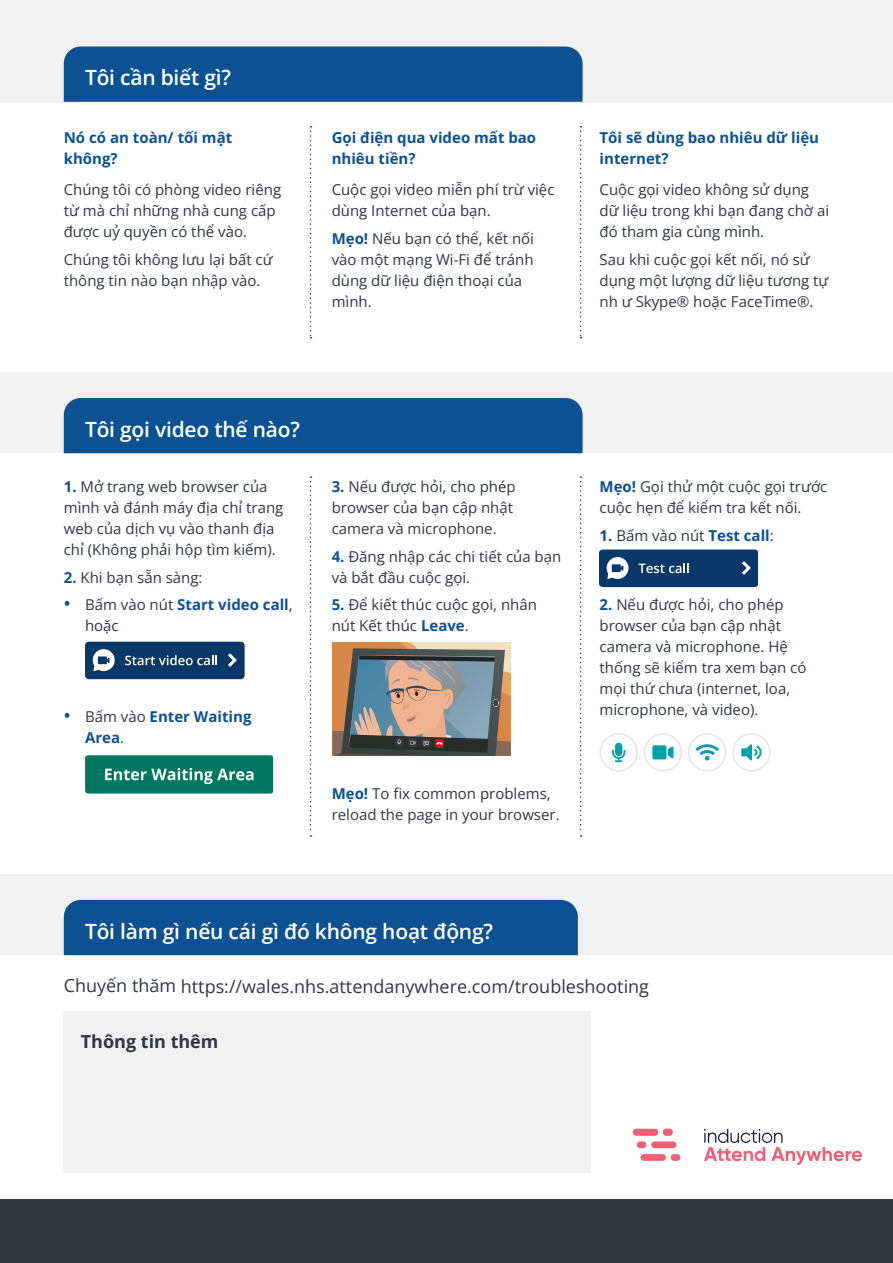
<style>
.page{position:relative;width:893px;height:1263px;background:#fff}
.page>*{position:absolute;margin:0;border:0;box-sizing:border-box;transform-origin:0 0}
.t1{font:600 21px "Open Sans";letter-spacing:-.01em;color:#fff}
.t2{font:18px "Open Sans";color:#2f3740}
.t3{font:700 18px "Open Sans";color:#2f3740}
.t4{font:15px/21px "Open Sans";color:#2f3740}
.t5{font:700 15px/21px "Open Sans";color:#0c5192}
.s1{font-weight:700;color:#0c5192}
.s2{font-weight:600;font-size:18px;color:#0c5192}
.s3{font-weight:600;font-size:18px}
.s4{font-weight:400;color:#2f3740}
</style>
<div class="page">
<div style="left:64px;top:1011px;width:527px;height:162px;background:#f1f1f2"></div>
<div style="left:0;top:1199px;width:893px;height:64px;background:#2f3740"></div>
<div style="left:0;top:0;width:893px;height:102px;background:#f1f1f2"></div>
<div style="left:0;top:874px;width:893px;height:81px;background:#f1f1f2"></div>
<svg style="left:310px;top:126px;width:1px;height:212px"></svg>
<svg style="left:580px;top:126px;width:2px;height:212px"></svg>
<div style="left:0;top:372px;width:893px;height:81px;background:#f1f1f2"></div>
<svg style="left:580px;top:476px;width:2px;height:361px"></svg>
<div style="left:637px;top:1141px;width:9px;height:7px;background:#f15f76;border-radius:3px"></div>
<div style="left:641px;top:1154px;width:25px;height:7px;background:#f15f76;border-radius:3px"></div>
<div style="left:671px;top:1154px;width:9px;height:7px;background:#f15f76;border-radius:3px"></div>
<div style="left:651px;top:1141px;width:25px;height:7px;background:#f15f76;border-radius:3px"></div>
<div style="left:633px;top:1129px;width:25px;height:6px;background:#f15f76;border-radius:3px"></div>
<div style="left:663px;top:1129px;width:10px;height:6px;background:#f15f76;border-radius:3px"></div>
<svg style="left:704px;top:1129px;width:158px;height:36px"></svg>
<svg style="left:310px;top:476px;width:1px;height:361px"></svg>
<div style="left:64px;top:900px;width:514px;height:55px;background:#0c5192"></div>
<div style="left:85px;top:642px;width:160px;height:37px;background:#083868;border-radius:4px"></div>
<svg style="left:125px;top:655px;width:92px;height:10px"></svg>
<svg style="left:228px;top:653px;width:9px;height:14px"></svg>
<svg style="left:93px;top:649px;width:22px;height:22px"></svg>
<svg style="left:85px;top:755px;width:188px;height:38px;background:#1c8571"></svg>
<svg style="left:695px;top:744px;width:24px;height:16px"></svg>
<div style="left:688px;top:733px;width:38px;height:38px;border:2px solid #e5e5e5;border-radius:50%"></div>
<div style="left:732px;top:733px;width:39px;height:38px;border:2px solid #e5e5e5;border-radius:50%"></div>
<svg style="left:741px;top:744px;width:21px;height:17px"></svg>
<div style="left:600px;top:733px;width:38px;height:38px;border:2px solid #e5e5e5;border-radius:50%"></div>
<svg style="left:612px;top:743px;width:13px;height:19px"></svg>
<div style="left:644px;top:733px;width:38px;height:38px;border:2px solid #e5e5e5;border-radius:50%"></div>
<svg style="left:652px;top:745px;width:21px;height:14px"></svg>
<svg style="left:332px;top:642px;width:178px;height:114px;background:#8c8278"></svg>
<div style="left:600px;top:549px;width:158px;height:38px;background:#083868;border-radius:4px"></div>
<svg style="left:638px;top:563px;width:51px;height:10px"></svg>
<svg style="left:742px;top:561px;width:9px;height:14px"></svg>
<svg style="left:607px;top:557px;width:21px;height:22px"></svg>
<div style="left:64px;top:398px;width:519px;height:55px;background:#0c5192"></div>
<div style="left:64px;top:47px;width:519px;height:55px;background:#0c5192"></div>
<h1 class="t1" style="left:85px;top:63px;width:148px">Tôi cần biết gì?</h1>
<p class="t5" style="left:64px;top:126px;width:170px">Nó có an toàn/ tối mật không?</p>
<p class="t4" style="left:64px;top:179px;width:219px">Chúng tôi có phòng video riêng từ mà chỉ những nhà cung cấp được uỷ quyền có thể vào.</p>
<p class="t4" style="left:64px;top:248px;width:210px">Chúng tôi không lưu lại bất cứ thông tin nào bạn nhập vào.</p>
<p class="t5" style="left:332px;top:126px;width:206px">Gọi điện qua video mất bao nhiêu tiền?</p>
<p class="t4" style="left:332px;top:179px;width:224px">Cuộc gọi video miễn phí trừ việc dùng Internet của bạn.</p>
<p class="t4" style="left:332px;top:227px;width:204px"><span class="s1">Mẹo!</span> Nếu bạn có thể, kết nối vào một mạng Wi-Fi để tránh dùng dữ liệu điện thoại của mình.</p>
<p class="t5" style="left:600px;top:126px;width:221px">Tôi sẽ dùng bao nhiêu dữ liệu internet?</p>
<p class="t4" style="left:600px;top:179px;width:231px">Cuộc gọi video không sử dụng dữ liệu trong khi bạn đang chờ ai đó tham gia cùng mình.</p>
<p class="t4" style="left:600px;top:248px;width:230px">Sau khi cuộc gọi kết nối, nó sử dụng một lượng dữ liệu tương tự nh ư Skype® hoặc FaceTime®.</p>
<h1 class="t1" style="left:85px;top:415px;width:216px">Tôi gọi video thế nào?</h1>
<p class="t4" style="left:64px;top:476px;width:221px"><span class="s1">1.</span> Mở trang web browser của mình và đánh máy địa chỉ trang web của dịch vụ vào thanh địa chỉ (Không phải hộp tìm kiếm).</p>
<p class="t4" style="left:64px;top:566px;width:140px"><span class="s1">2.</span> Khi bạn sẵn sàng:</p>
<p class="t4" style="left:85px;top:594px;width:209px;text-indent:-21px"><span class="s2">•</span> Bấm vào nút <span class="s1">Start video call</span>, hoặc</p>
<p class="t5" style="left:85px;top:705px;width:168px;text-indent:-21px"><span class="s3">•</span> <span class="s4">Bấm vào</span> Enter Waiting<br>Area<span class="s4">.</span></p>
<p class="t4" style="left:332px;top:476px;width:186px"><span class="s1">3.</span> Nếu được hỏi, cho phép browser của bạn cập nhật camera và microphone.</p>
<p class="t4" style="left:332px;top:545px;width:231px"><span class="s1">4.</span> Đăng nhập các chi tiết của bạn và bắt đầu cuộc gọi.</p>
<p class="t4" style="left:332px;top:594px;width:207px"><span class="s1">5.</span> Để kiết thúc cuộc gọi, nhân nút Kết thúc <span class="s1">Leave</span>.</p>
<p class="t4" style="left:332px;top:783px;width:229px"><span class="s1">Mẹo!</span> To fix common problems, reload the page in your browser.</p>
<h1 class="t1" style="left:85px;top:917px;width:409px">Tôi làm gì nếu cái gì đó không hoạt động?</h1>
<p class="t4" style="left:600px;top:476px;width:229px"><span class="s1">Mẹo!</span> Gọi thử một cuộc gọi trước cuộc hẹn để kiểm tra kết nối.</p>
<p class="t5" style="left:600px;top:524px;width:176px">1. <span class="s4">Bấm vào nút</span> Test call<span class="s4">:</span></p>
<p class="t4" style="left:600px;top:594px;width:208px"><span class="s1">2.</span> Nếu được hỏi, cho phép browser của bạn cập nhật camera và microphone. Hệ thống sẽ kiểm tra xem bạn có mọi thứ chưa (internet, loa, microphone, và video).</p>
<p class="t2" style="left:64px;top:974px;width:587px">Chuyến thăm https://wales.nhs.attendanywhere.com/troubleshooting</p>
<p class="t3" style="left:81px;top:1028px;width:139px">Thông tin thêm</p>
</div>
